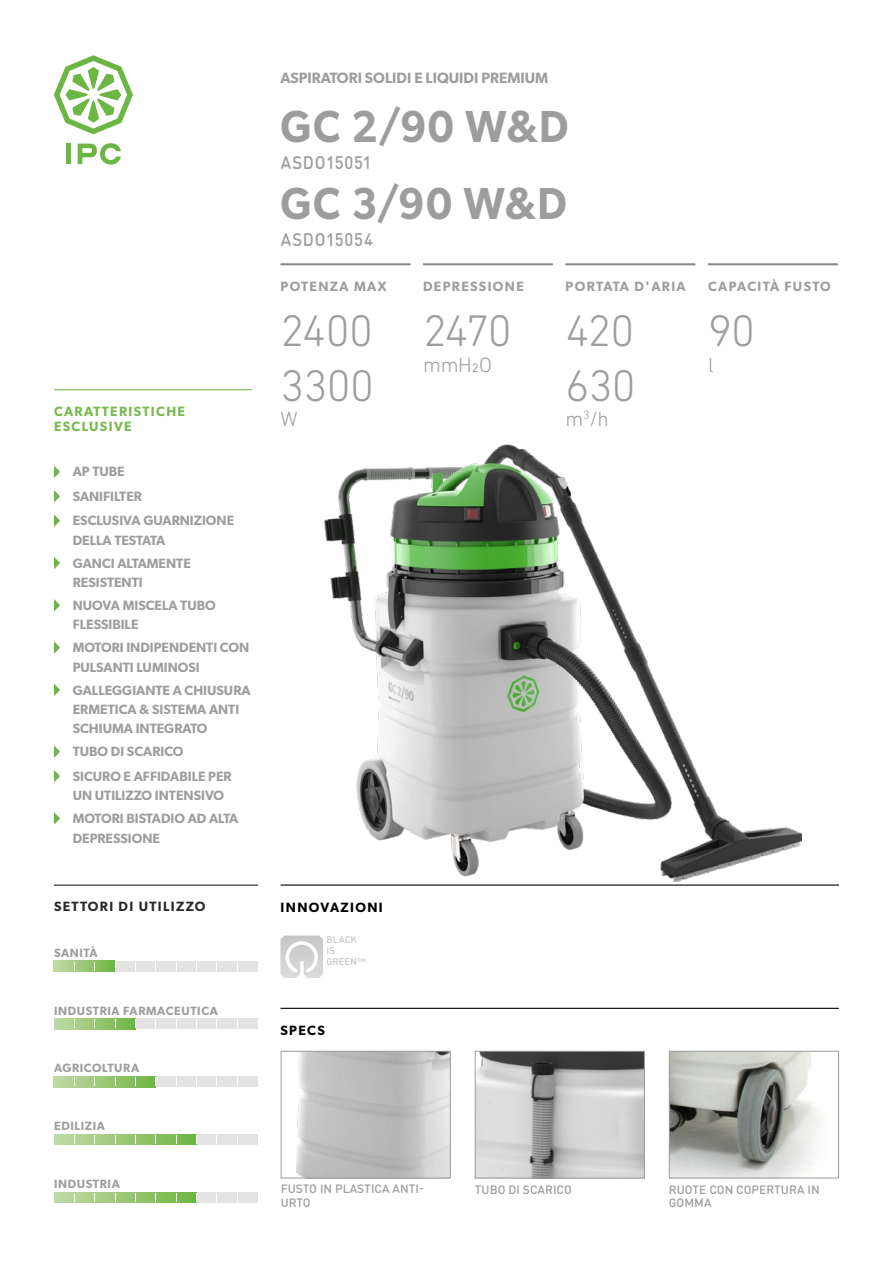
<style>
.page{position:relative;width:893px;height:1263px;background:#fff}
.page>*{position:absolute;margin:0;border:0;box-sizing:border-box;transform-origin:0 0}
.t1{font:300 45px/54px "DIN Next Rounded LT Pro";letter-spacing:-.02em;color:#9d9d9c}
.t2{font:600 45px "Gibson";letter-spacing:.03em;color:#9d9d9c;scale:.93 1}
.t3{font:300 21px "DIN Next Rounded LT Pro";letter-spacing:-.005em;color:#9d9d9c}
.t4{font:500 18px "DIN Round Pro";letter-spacing:.045em;color:#9d9d9c;scale:.93 1}
.t5{font:600 15px "Gibson";color:#9d9d9c}
.t6{font:600 13.5px/22.8px "Gibson";color:#9d9d9c}
.t7{font:600 13.5px "Gibson";letter-spacing:.1em;color:#9d9d9c}
.t8{font:600 13.5px/15px "Gibson";letter-spacing:.1em;color:#76b94d}
.t9{font:600 13.5px "Gibson";letter-spacing:.1em;color:#282827}
.t10{font:600 13.5px "Gibson";letter-spacing:.1em;color:#000}
.t11{font:500 12px/13.5px "DIN Round Pro";letter-spacing:.005em;color:#9d9d9c}
.t12{font:600 12px "Gibson";letter-spacing:.05em;color:#9d9d9c}
.t13{font:500 9.6px/11.2px "DIN Round Pro";letter-spacing:-.005em;color:#c6c6c6}
</style>
<div class="page">
<img style="left:671px;top:1053px;width:150px;height:123px">
<div style="left:669px;top:1051px;width:170px;height:127px;border:1px solid #9d9d9c"></div>
<hr style="left:281px;top:264px;width:129px;height:1px;background:#9d9d9c">
<hr style="left:423px;top:264px;width:130px;height:1px;background:#9d9d9c">
<hr style="left:566px;top:264px;width:129px;height:1px;background:#9d9d9c">
<hr style="left:708px;top:264px;width:130px;height:1px;background:#9d9d9c">
<hr style="left:281px;top:884px;width:558px;height:2px;background:#000">
<hr style="left:280px;top:1008px;width:559px;height:1px;background:#000">
<img style="left:325px;top:445px;width:476px;height:436px">
<hr style="left:54px;top:389px;width:198px;height:1px;background:#76b94d">
<svg style="left:54px;top:466px;width:6px;height:12px"></svg>
<svg style="left:54px;top:490px;width:6px;height:12px"></svg>
<svg style="left:54px;top:514px;width:6px;height:13px"></svg>
<svg style="left:54px;top:557px;width:6px;height:12px"></svg>
<svg style="left:54px;top:599px;width:6px;height:12px"></svg>
<svg style="left:54px;top:641px;width:6px;height:13px"></svg>
<svg style="left:54px;top:684px;width:6px;height:12px"></svg>
<svg style="left:54px;top:745px;width:6px;height:13px"></svg>
<svg style="left:54px;top:770px;width:6px;height:12px"></svg>
<svg style="left:54px;top:812px;width:6px;height:13px"></svg>
<img style="left:297px;top:1053px;width:152px;height:123px">
<div style="left:281px;top:1051px;width:170px;height:127px;border:1px solid #9d9d9c"></div>
<svg style="left:280px;top:935px;width:43px;height:43px"></svg>
<hr style="left:54px;top:884px;width:204px;height:2px;background:#282827">
<div style="left:54px;top:961px;width:204px;height:10px;background:#e3e3e3"></div>
<svg style="left:54px;top:961px;width:61px;height:10px"></svg>
<div style="left:54px;top:1019px;width:204px;height:10px;background:#e3e3e3"></div>
<svg style="left:54px;top:1019px;width:81px;height:10px"></svg>
<div style="left:54px;top:1076px;width:204px;height:11px;background:#e3e3e3"></div>
<svg style="left:54px;top:1076px;width:102px;height:11px"></svg>
<div style="left:54px;top:1134px;width:204px;height:11px;background:#e3e3e3"></div>
<svg style="left:54px;top:1134px;width:142px;height:11px;background:#9bc978"></svg>
<div style="left:54px;top:1192px;width:204px;height:10px;background:#e3e3e3"></div>
<svg style="left:54px;top:1192px;width:143px;height:11px;background:#9cca79"></svg>
<img style="left:477px;top:1053px;width:166px;height:123px">
<div style="left:475px;top:1051px;width:170px;height:127px;border:1px solid #9d9d9c"></div>
<div style="left:66px;top:144px;width:5px;height:20px;background:#6bb644"></div>
<svg style="left:78px;top:143px;width:43px;height:22px"></svg>
<svg style="left:54px;top:55px;width:79px;height:79px"></svg>
<p class="t8" style="left:54px;top:403px;width:133px">CARATTERISTICHE<br>ESCLUSIVE</p>
<p class="t6" style="left:73px;top:459px;width:163px;line-height:24.5px">AP TUBE<br>SANIFILTER<br>ESCLUSIVA GUARNIZIONE</p>
<p class="t6" style="left:73px;top:528px;width:120px">DELLA TESTATA<br>GANCI ALTAMENTE</p>
<p class="t6" style="left:73px;top:571px;width:145px">RESISTENTI<br>NUOVA MISCELA TUBO</p>
<p class="t6" style="left:73px;top:613px;width:178px">FLESSIBILE<br>MOTORI INDIPENDENTI CON</p>
<p class="t6" style="left:73px;top:655px;width:179px">PULSANTI LUMINOSI<br>GALLEGGIANTE A CHIUSURA</p>
<p class="t6" style="left:73px;top:699px;width:168px;line-height:19.5px">ERMETICA &amp; SISTEMA ANTI<br>SCHIUMA INTEGRATO</p>
<p class="t6" style="left:73px;top:739px;width:160px;line-height:24.5px">TUBO DI SCARICO<br>SICURO E AFFIDABILE PER</p>
<p class="t6" style="left:73px;top:784px;width:167px">UN UTILIZZO INTENSIVO<br>MOTORI BISTADIO AD ALTA</p>
<p class="t6" style="left:73px;top:826px;width:89px">DEPRESSIONE</p>
<p class="t9" style="left:54px;top:898px;width:153px">SETTORI DI UTILIZZO</p>
<p class="t12" style="left:54px;top:945px;width:45px">SANITÀ</p>
<p class="t12" style="left:54px;top:1003px;width:165px">INDUSTRIA FARMACEUTICA</p>
<p class="t12" style="left:54px;top:1061px;width:87px">AGRICOLTURA</p>
<p class="t12" style="left:54px;top:1119px;width:52px">EDILIZIA</p>
<p class="t12" style="left:54px;top:1177px;width:67px">INDUSTRIA</p>
<p class="t5" style="left:281px;top:69px;width:269px">ASPIRATORI SOLIDI E LIQUIDI PREMIUM</p>
<h1 class="t2" style="left:281px;top:100px;width:311px">GC 2/90 W&amp;D</h1>
<h3 class="t4" style="left:281px;top:150px;width:99px">ASDO15051</h3>
<h1 class="t2" style="left:281px;top:176px;width:309px">GC 3/90 W&amp;D</h1>
<h3 class="t4" style="left:281px;top:227px;width:101px">ASDO15054</h3>
<p class="t7" style="left:281px;top:278px;width:107px">POTENZA MAX</p>
<p class="t7" style="left:423px;top:278px;width:102px">DEPRESSIONE</p>
<p class="t7" style="left:566px;top:278px;width:122px">PORTATA D'ARIA</p>
<p class="t7" style="left:708px;top:278px;width:124px">CAPACITÀ FUSTO</p>
<h1 class="t1" style="left:281px;top:304px;width:95px">2400<br>3300</h1>
<h2 class="t3" style="left:281px;top:406px;width:19px">W</h2>
<h1 class="t1" style="left:423px;top:304px;width:90px">2470</h1>
<h2 class="t3" style="left:423px;top:352px;width:70px">mmH2O</h2>
<h1 class="t1" style="left:566px;top:304px;width:72px">420<br>630</h1>
<h2 class="t3" style="left:566px;top:406px;width:45px">m<sup>3</sup>/h</h2>
<h1 class="t1" style="left:708px;top:304px;width:49px">90</h1>
<h2 class="t3" style="left:708px;top:352px;width:7px">l</h2>
<p class="t10" style="left:281px;top:899px;width:104px">INNOVAZIONI</p>
<p class="t13" style="left:327px;top:933px;width:41px">BLACK<br>IS<br>GREEN™</p>
<p class="t10" style="left:280px;top:1022px;width:46px">SPECS</p>
<p class="t11" style="left:281px;top:1182px;width:145px">FUSTO IN PLASTICA ANTI-<br>URTO</p>
<p class="t11" style="left:475px;top:1182px;width:99px">TUBO DI SCARICO</p>
<p class="t11" style="left:669px;top:1182px;width:152px">RUOTE CON COPERTURA IN<br>GOMMA</p>
</div>
